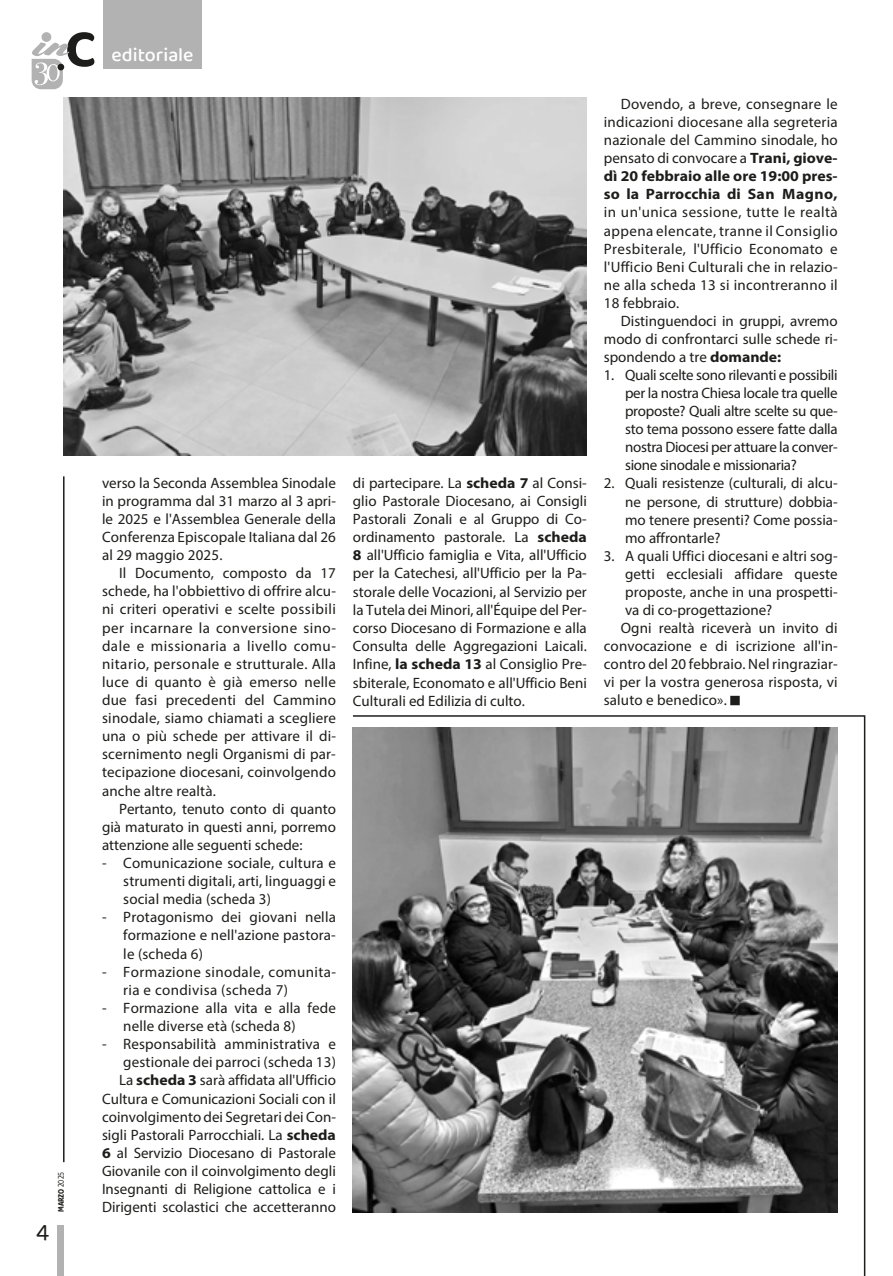
<style>
.page{position:relative;width:893px;height:1276px;background:#fff}
.page>*{position:absolute;margin:0;border:0;box-sizing:border-box;transform-origin:0 0}
.t1{font:24px "Baloo 2";color:#1d1d1b}
.t2{font:500 19.5px "Baloo 2";color:#fff}
.t3{font:15px/18.1px "Myriad Pro";letter-spacing:.005em;color:#1d1d1b;text-align:justify}
.t4{font:15px/18.1px "Myriad Pro";letter-spacing:.025em;color:#1d1d1b}
.t5{font:700 9px "Baloo 2";color:#1d1d1b;scale:.8 1}
.s1{font-weight:400}
.s2{font-weight:700}
</style>
<div class="page">
<div style="left:731px;top:696px;width:8px;height:8px;background:#1d1d1b"></div>
<div style="left:730px;top:696px;width:10px;height:9px;border:2px solid #1d1d1b"></div>
<img style="left:64px;top:98px;width:523px;height:357px">
<hr style="left:63px;top:476px;width:2px;height:686px;background:#1d1d1b">
<svg style="left:352px;top:715px;width:514px;height:561px"></svg>
<div style="left:103px;top:0;width:99px;height:69px;background:#b3b2b2"></div>
<div style="left:57px;top:1225px;width:7px;height:51px;background:#b3b2b2"></div>
<svg style="left:31px;top:32px;width:63px;height:57px"></svg>
<h1 class="t1" style="left:36px;top:1215px;width:15px">4</h1>
<p class="t5" style="left:55px;top:1212px;width:52px;rotate:-90deg">MARZO <span class="s1">2025</span></p>
<h2 class="t2" style="left:112px;top:41px;width:83px">editoriale</h2>
<p class="t3" style="left:102px;top:473px;width:235px">verso la Seconda Assemblea Sinodale in programma dal 31 marzo al 3 apri&shy;le 2025 e l'Assemblea Generale della Conferenza Episcopale Italiana dal 26 al 29 maggio 2025.</p>
<p class="t3" style="left:102px;top:564px;width:235px;text-indent:17px">Il Documento, composto da 17 schede, ha l'obbiettivo di offrire alcu&shy;ni criteri operativi e scelte possibili per incarnare la conversione sino&shy;dale e missionaria a livello comu&shy;nitario, personale e strutturale. Alla luce di quanto è già emerso nelle due fasi precedenti del Cammino sinodale, siamo chiamati a scegliere una o più schede per attivare il di&shy;scernimento negli Organismi di par&shy;tecipazione diocesani, coinvolgendo anche altre realtà.</p>
<p class="t3" style="left:102px;top:799px;width:235px;text-indent:17px">Pertanto, tenuto conto di quanto già maturato in questi anni, porremo attenzione alle seguenti schede:</p>
<p class="t3" style="left:123px;top:853px;width:214px;text-indent:-21px">- Comunicazione sociale, cultura e strumenti digitali, arti, linguaggi e social media (scheda 3)</p>
<p class="t3" style="left:123px;top:908px;width:214px;text-indent:-21px">- Protagonismo dei giovani nella formazione e nell'azione pastora&shy;le (scheda 6)</p>
<p class="t4" style="left:123px;top:962px;width:214px;text-indent:-21px">- Formazione sinodale, comunita&shy;ria e condivisa (scheda 7)</p>
<p class="t3" style="left:123px;top:998px;width:214px;text-indent:-21px">- Formazione alla vita e alla fede nelle diverse età (scheda 8)</p>
<p class="t3" style="left:102px;top:1034px;width:235px;text-align:right">- Responsabilità amministrativa e gestionale dei parroci (scheda 13)<br>La <span class="s2">scheda 3</span> sarà affidata all'Ufficio Cultura e Comunicazioni Sociali con il coinvolgimento dei Segretari dei Con&shy;sigli Pastorali Parrocchiali. La <span class="s2">scheda 6</span> al Servizio Diocesano di Pastorale Giovanile con il coinvolgimento degli Insegnanti di Religione cattolica e i Dirigenti scolastici che accetteranno</p>
<p class="t3" style="left:353px;top:473px;width:235px">di partecipare. La <span class="s2">scheda 7</span> al Consi&shy;glio Pastorale Diocesano, ai Consigli Pastorali Zonali e al Gruppo di Co&shy;ordinamento pastorale. La <span class="s2">scheda 8</span> all'Ufficio famiglia e Vita, all'Ufficio per la Catechesi, all'Ufficio per la Pa&shy;storale delle Vocazioni, al Servizio per la Tutela dei Minori, all'Équipe del Per&shy;corso Diocesano di Formazione e alla Consulta delle Aggregazioni Laicali.<br>Infine, <span class="s2">la scheda 13</span> al Consiglio Pre&shy;sbiterale, Economato e all'Ufficio Beni Culturali ed Edilizia di culto.</p>
<p class="t3" style="left:604px;top:95px;width:235px;text-indent:17px">Dovendo, a breve, consegnare le indicazioni diocesane alla segreteria nazionale del Cammino sinodale, ho pensato di convocare a <span class="s2">Trani, giove&shy;dì 20 febbraio alle ore 19:00 pres&shy;so la Parrocchia di San Magno,</span></p>
<p class="t3" style="left:604px;top:203px;width:235px">in un'unica sessione, tutte le realtà appena elencate, tranne il Consiglio Presbiterale, l'Ufficio Economato e l'Ufficio Beni Culturali che in relazio&shy;ne alla scheda 13 si incontreranno il 18 febbraio.</p>
<p class="t3" style="left:604px;top:312px;width:235px;text-indent:17px">Distinguendoci in gruppi, avremo modo di confrontarci sulle schede ri&shy;spondendo a tre <span class="s2">domande:</span></p>
<p class="t3" style="left:625px;top:366px;width:214px;text-indent:-21px">1. Quali scelte sono rilevanti e possibili per la nostra Chiesa locale tra quelle proposte? Quali altre scelte su que&shy;sto tema possono essere fatte dalla nostra Diocesi per attuare la conver&shy;sione sinodale e missionaria?</p>
<p class="t3" style="left:625px;top:474px;width:214px;text-indent:-21px">2. Quali resistenze (culturali, di alcu&shy;ne persone, di strutture) dobbia&shy;mo tenere presenti? Come possia&shy;mo affrontarle?</p>
<p class="t3" style="left:604px;top:546px;width:235px">3. A quali Uffici diocesani e altri sog-</p>
<p class="t3" style="left:625px;top:564px;width:214px">getti ecclesiali affidare queste</p>
<p class="t3" style="left:625px;top:582px;width:214px">proposte, anche in una prospetti-</p>
<p class="t3" style="left:625px;top:600px;width:149px">va di co-progettazione?</p>
<p class="t3" style="left:621px;top:618px;width:218px">Ogni realtà riceverà un invito di</p>
<p class="t3" style="left:604px;top:637px;width:235px">convocazione e di iscrizione all'in-</p>
<p class="t3" style="left:604px;top:655px;width:235px">contro del 20 febbraio. Nel ringraziar-</p>
<p class="t3" style="left:604px;top:673px;width:235px">vi per la vostra generosa risposta, vi</p>
<p class="t3" style="left:604px;top:691px;width:124px">saluto e benedico».</p>
</div>
